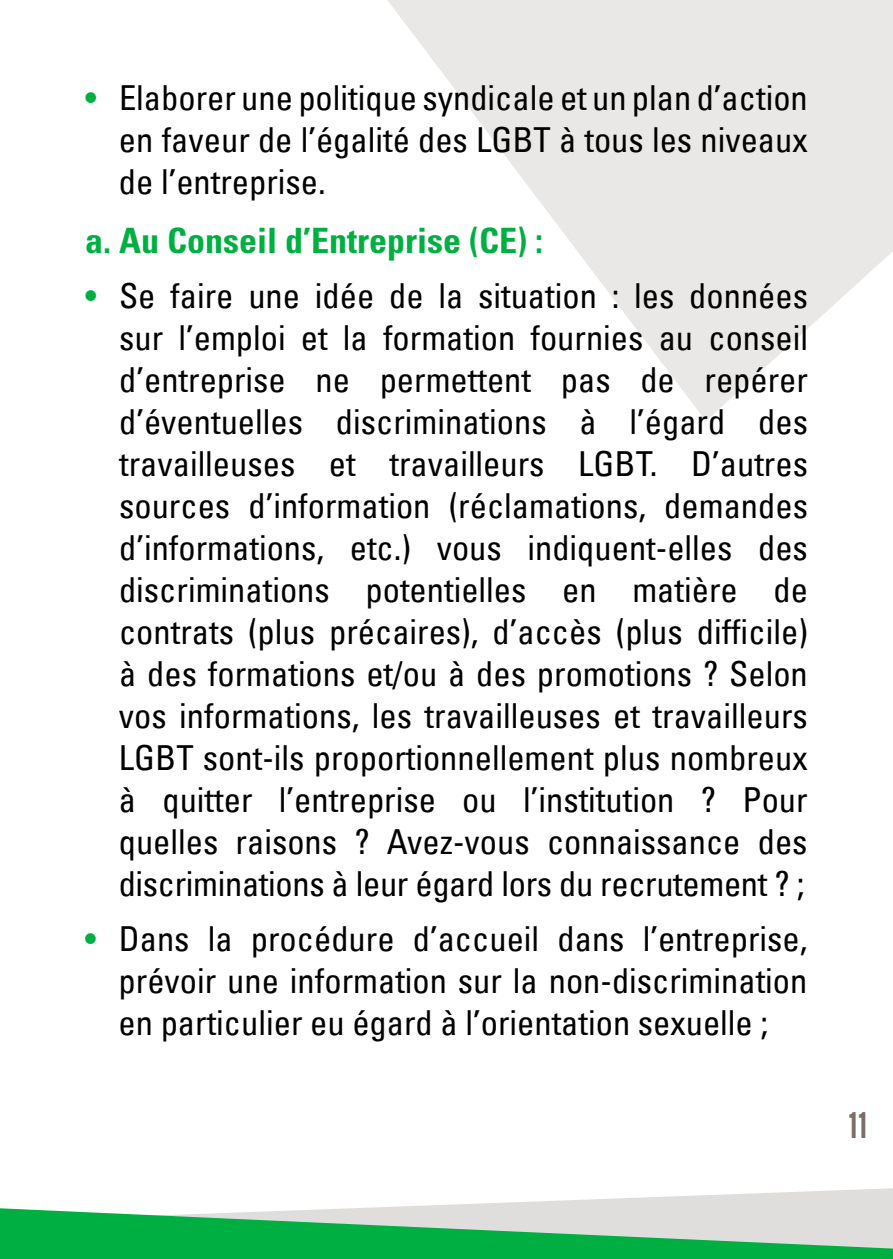
<style>
.page{position:relative;width:893px;height:1259px;background:#fff}
.page>*{position:absolute;margin:0;border:0;box-sizing:border-box;transform-origin:0 0}
.t1{font:36px "Blue Highway";color:#7b6e66}
.t2{font:700 condensed 34.8px "Univers LT Std";color:#00af41}
.t3{font:condensed 34.5px/42px "Univers LT";color:#000;text-align:justify}
.s1{color:#00af41}
</style>
<div class="page">
<svg style="left:0;top:1188px;width:893px;height:71px"></svg>
<svg style="left:388px;top:0;width:505px;height:421px;fill:#e9e8e7"></svg>
<p class="t3" style="left:119px;top:76px;width:690px;text-indent:-34px"><span class="s1">•</span> Elaborer une politique syndicale et un plan d’action en faveur de l’égalité des LGBT à tous les niveaux de l’entreprise.</p>
<p class="t2" style="left:85px;top:219px;width:459px">a. Au Conseil d’Entreprise (CE) :</p>
<p class="t3" style="left:119px;top:274px;width:691px;text-indent:-34px"><span class="s1">•</span> Se faire une idée de la situation : les données sur l’emploi et la formation fournies au conseil d’entreprise ne permettent pas de repérer d’éventuelles discriminations à l’égard des travailleuses et travailleurs LGBT. D’autres sources d’information (réclamations, demandes d’informations, etc.) vous indiquent-elles des discriminations potentielles en matière de contrats (plus précaires), d’accès (plus difficile) à des formations et/ou à des promotions ? Selon vos informations, les travailleuses et travailleurs LGBT sont-ils proportionnellement plus nombreux à quitter l’entreprise ou l’institution ? Pour quelles raisons ? Avez-vous connaissance des discriminations à leur égard lors du recrutement ? ;</p>
<p class="t3" style="left:119px;top:917px;width:690px;text-indent:-34px"><span class="s1">•</span> Dans la procédure d’accueil dans l’entreprise, prévoir une information sur la non-discrimination en particulier eu égard à l’orientation sexuelle ;</p>
<p class="t1" style="left:848px;top:1103px;width:21px">11</p>
</div>
